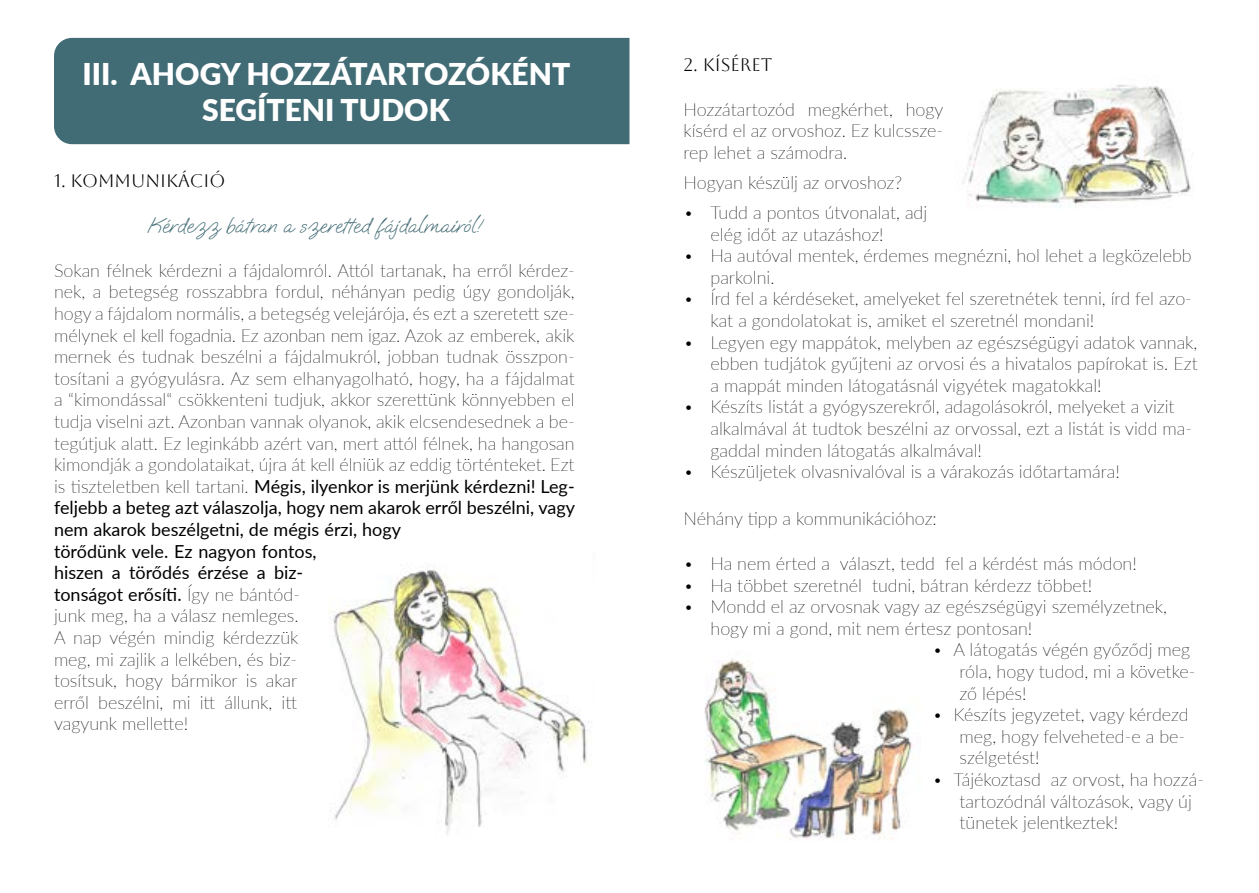
<style>
.page{position:relative;width:1259px;height:893px;background:#fff}
.page>*{position:absolute;margin:0;border:0;box-sizing:border-box;transform-origin:0 0}
.t1{font:900 30px/36px "Lato";color:#fff;text-align:center}
.t2{font:22.5px "Oooh Baby";color:#436c75}
.t3{font:100 18px/21.6px "Lato";color:#000}
.t4{font:18px "Aboreto";color:#000}
.s1{font-weight:400}
</style>
<div class="page">
<div style="left:54px;top:38px;width:575px;height:106px;background:#426c75"></div>
<img style="left:330px;top:569px;width:259px;height:266px">
<img style="left:962px;top:85px;width:229px;height:123px">
<img style="left:704px;top:659px;width:209px;height:181px">
<h1 class="t1" style="left:83px;top:55px;width:489px">III. AHOGY HOZZÁTARTOZÓKÉNT<br>SEGÍTENI TUDOK</h1>
<p class="t4" style="left:54px;top:170px;width:173px">1. KOMMUNIKÁCIÓ</p>
<p class="t2" style="left:147px;top:209px;width:336px">Kérdezz bátran a szeretted fájdalmairól!</p>
<p class="t3" style="left:54px;top:259px;width:522px">Sokan félnek kérdezni a fájdalomról. Attól tartanak, ha erről kérdez&shy;nek, a betegség rosszabbra fordul, néhányan pedig úgy gondolják, hogy a fájdalom normális, a betegség velejárója, és ezt a szeretett sze&shy;mélynek el kell fogadnia. Ez azonban nem igaz. Azok az emberek, akik mernek és tudnak beszélni a fájdalmukról, jobban tudnak összpon&shy;tosítani a gyógyulásra. Az sem elhanyagolható, hogy, ha a fájdalmat a “kimondással“ csökkenteni tudjuk, akkor szerettünk könnyebben el tudja viselni azt. Azonban vannak olyanok, akik elcsendesednek a be&shy;tegútjuk alatt. Ez leginkább azért van, mert attól félnek, ha hangosan kimondják a gondolataikat, újra át kell élniük az eddig történteket. Ezt is tiszteletben kell tartani. <span class="s1">Mégis, ilyenkor is merjünk kérdezni! Leg&shy;feljebb a beteg azt válaszolja, hogy nem akarok erről beszélni, vagy nem akarok beszélgetni, de mégis érzi, hogy<br>törődünk vele. Ez nagyon fontos,<br>hiszen a törődés érzése a biz-<br>tonságot erősíti.</span> Így ne bántód-<br>junk meg, ha a válasz nemleges.<br>A nap végén mindig kérdezzük<br>meg, mi zajlik a lelkében, és biz-<br>tosítsuk, hogy bármikor is akar<br>erről beszélni, mi itt állunk, itt<br>vagyunk mellette!</p>
<p class="t4" style="left:683px;top:54px;width:90px">2. KÍSÉRET</p>
<p class="t3" style="left:683px;top:98px;width:261px;text-align:justify">Hozzátartozód megkérhet, hogy kísérd el az orvoshoz. Ez kulcssze&shy;rep lehet a számodra.</p>
<p class="t3" style="left:683px;top:171px;width:220px">Hogyan készülj az orvoshoz?</p>
<p class="t3" style="left:710px;top:201px;width:218px;text-indent:-27px">• Tudd a pontos útvonalat, adj elég időt az utazáshoz!</p>
<p class="t3" style="left:710px;top:244px;width:483px;text-indent:-27px">• Ha autóval mentek, érdemes megnézni, hol lehet a legközelebb parkolni.</p>
<p class="t3" style="left:710px;top:288px;width:483px;text-indent:-27px">• Írd fel a kérdéseket, amelyeket fel szeretnétek tenni, írd fel azo&shy;kat a gondolatokat is, amiket el szeretnél mondani!</p>
<p class="t3" style="left:710px;top:331px;width:489px;text-align:justify;text-indent:-27px">• Legyen egy mappátok, melyben az egészségügyi adatok vannak, ebben tudjátok gyűjteni az orvosi és a hivatalos papírokat is. Ezt a mappát minden látogatásnál vigyétek magatokkal!</p>
<p class="t3" style="left:710px;top:396px;width:483px;text-indent:-27px">• Készíts listát a gyógyszerekről, adagolásokról, melyeket a vizit alkalmával át tudtok beszélni az orvossal, ezt a listát is vidd ma&shy;gaddal minden látogatás alkalmával!</p>
<p class="t3" style="left:683px;top:460px;width:438px">• Készüljetek olvasnivalóval is a várakozás időtartamára!</p>
<p class="t3" style="left:683px;top:507px;width:255px">Néhány tipp a kommunikációhoz:</p>
<p class="t3" style="left:683px;top:552px;width:455px">• Ha nem érted a választ, tedd fel a kérdést más módon!</p>
<p class="t3" style="left:683px;top:574px;width:410px">• Ha többet szeretnél tudni, bátran kérdezz többet!</p>
<p class="t3" style="left:710px;top:595px;width:458px;text-indent:-27px">• Mondd el az orvosnak vagy az egészségügyi személyzetnek, hogy mi a gond, mit nem értesz pontosan!</p>
<p class="t3" style="left:959px;top:639px;width:237px;text-indent:-27px">• A látogatás végén győződj meg róla, hogy tudod, mi a követke&shy;ző lépés!</p>
<p class="t3" style="left:959px;top:703px;width:231px;text-indent:-27px">• Készíts jegyzetet, vagy kérdezd meg, hogy felveheted-e a be&shy;szélgetést!</p>
<p class="t3" style="left:959px;top:768px;width:246px;text-indent:-27px">• Tájékoztasd az orvost, ha hozzá&shy;tartozódnál változások, vagy új tünetek jelentkeztek!</p>
</div>
